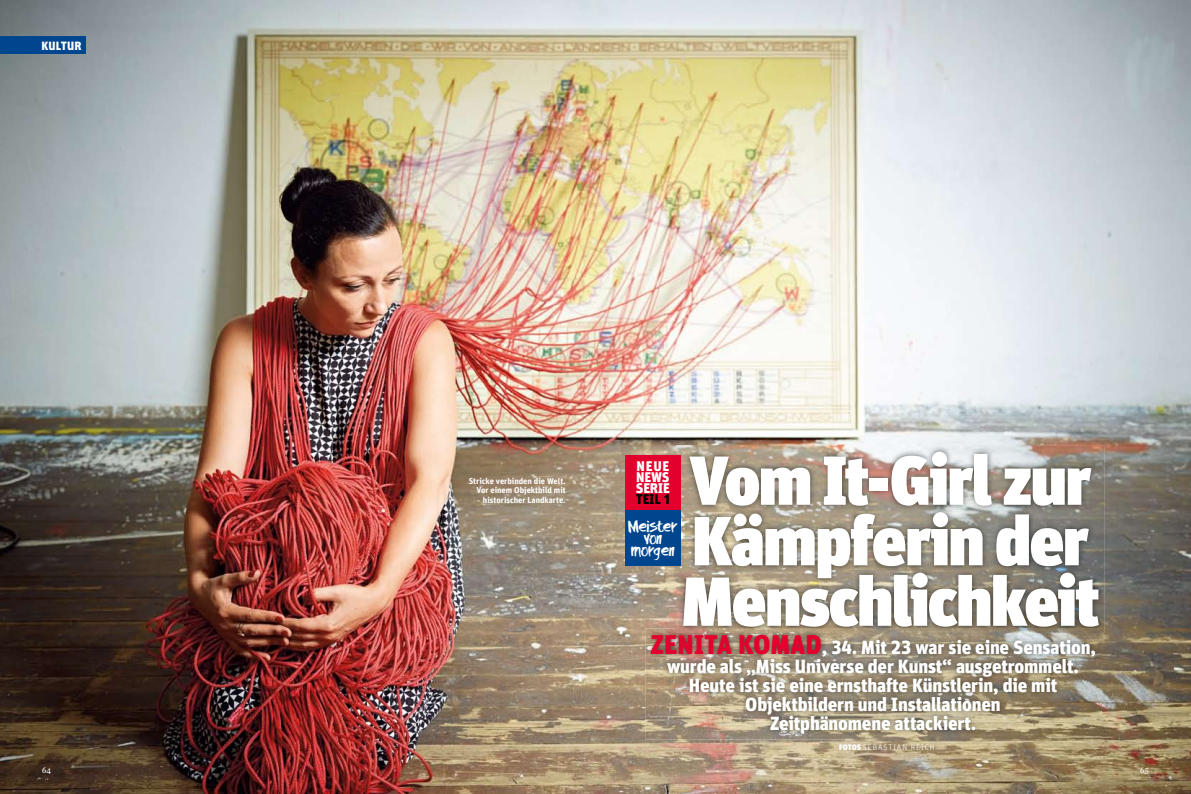
<style>
.page{position:relative;width:1191px;height:794px;background:#fff}
.page>*{position:absolute;margin:0;border:0;box-sizing:border-box;transform-origin:0 0}
.t1{font:900 69.2px/60.5px "Unit OT";letter-spacing:-.02em;color:#fff}
.t2{font:900 19px/19px "Unit OT";letter-spacing:-.01em;color:#fff;text-align:center}
.t3{font:16.2px/12.3px "Midnight";letter-spacing:-.04em;color:#fff;text-align:center}
.t4{font:900 14px/11px "Unit OT";letter-spacing:-.02em;color:#fff;text-align:justify}
.t5{font:900 14px "Unit OT";color:#000}
.t6{font:900 12px "Unit OT";letter-spacing:.01em;color:#fff}
.t7{font:700 8.5px/9.5px "Unit OT";color:#fff;text-align:right}
.t8{font:300 8px "Unit OT";letter-spacing:.115em;color:#fff}
.t9{font:8px "Eudald News";color:#fff}
.s1{font-size:27px;color:#e4002c}
.s2{font-weight:900}
</style>
<div class="page">
<img style="left:0;top:0;width:1191px;height:794px">
<img style="left:677px;top:445px;width:355px;height:183px">
<img style="left:1032px;top:445px;width:72px;height:188px">
<img style="left:645px;top:628px;width:210px;height:111px">
<img style="left:855px;top:633px;width:246px;height:106px">
<img style="left:677px;top:628px;width:424px;height:5px">
<div style="left:625px;top:455px;width:55px;height:55px;background:#e4002c"></div>
<div style="left:625px;top:510px;width:55px;height:55px;background:#00468e"></div>
<div style="left:0;top:36px;width:85px;height:18px;background:#00468e"></div>
<p class="t6" style="left:42px;top:38px;width:41px">KULTUR</p>
<p class="t7" style="left:469px;top:476px;width:99px">Stricke verbinden die Welt.<br>Vor einem Objektbild mit historischer Landkarte.</p>
<h1 class="t1" style="left:681px;top:450px;width:419px">Vom It-Girl zur<br>Kämpferin der<br>Menschlichkeit</h1>
<p class="t4" style="left:636px;top:461px;width:35px">NEUE NEWS SERIE</p>
<p class="t5" style="left:636px;top:490px;width:36px">TEIL 1</p>
<p class="t3" style="left:627px;top:520px;width:52px">Meister von morgen</p>
<p class="t2" style="left:650px;top:637px;width:447px"><span class="s1">ZENITA KOMAD</span>, 34. Mit 23 war sie eine Sensation, wurde als „Miss Universe der Kunst“ ausgetrommelt.<br>Heute ist sie eine ernsthafte Künstlerin, die mit Objektbildern und Installationen<br>Zeitphänomene attackiert.</p>
<p class="t8" style="left:839px;top:742px;width:97px"><span class="s2">FOTOS</span> SEBASTIAN REICH</p>
<p class="t9" style="left:42px;top:765px;width:10px">64</p>
<p class="t9" style="left:1140px;top:765px;width:10px">65</p>
</div>
